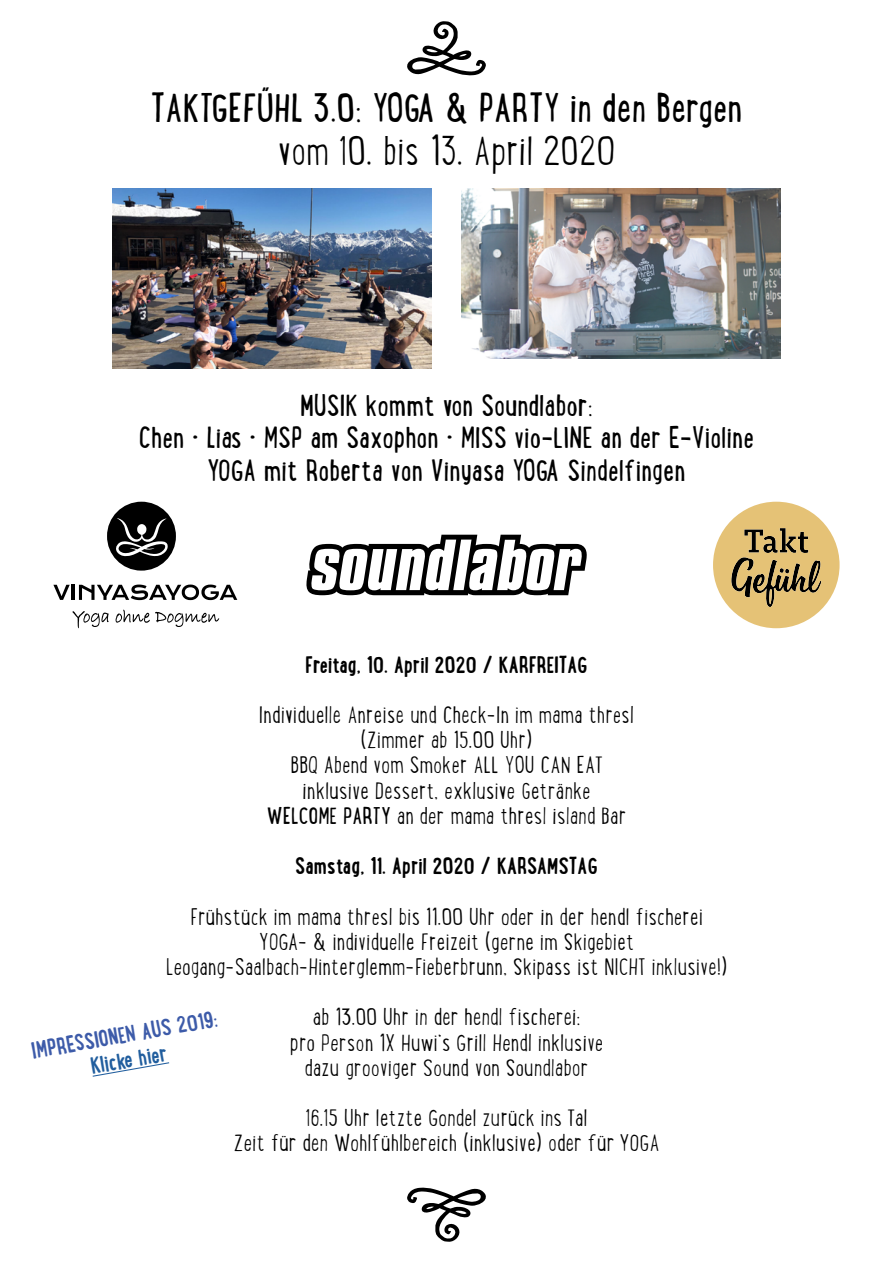
<style>
.page{position:relative;width:893px;height:1263px;background:#fff}
.page>*{position:absolute;margin:0;border:0;box-sizing:border-box;transform-origin:0 0}
.t1{font:36px "Lunch Box";color:#000}
.t2{font:300 36px "Lunch Box";color:#000}
.t3{font:27px/32.4px "Lunch Box";color:#000;text-align:center}
.t4{font:300 21px/25.2px "Lunch Box";color:#000;text-align:center}
.t5{font:700 21px "Lunch Box";color:#000}
.t6{font:700 21px "Lunch Box";color:#3d5ba9}
.t7{font:700 21px "Lunch Box";color:#215e9e}
.s1{font-weight:400}
</style>
<div class="page">
<svg style="left:53px;top:585px;width:17px;height:15px"></svg>
<hr style="left:72px;top:585px;width:3px;height:15px;background:#000">
<svg style="left:79px;top:584px;width:158px;height:16px"></svg>
<svg style="left:73px;top:611px;width:36px;height:17px"></svg>
<svg style="left:115px;top:610px;width:104px;height:17px"></svg>
<svg style="left:107px;top:502px;width:69px;height:69px"></svg>
<svg style="left:92px;top:1062px;width:78px;height:15px"></svg>
<svg style="left:407px;top:21px;width:79px;height:55px"></svg>
<svg style="left:306px;top:535px;width:281px;height:60px"></svg>
<img style="left:461px;top:188px;width:319px;height:170px">
<img style="left:113px;top:188px;width:319px;height:181px">
<svg style="left:407px;top:1187px;width:79px;height:55px"></svg>
<svg style="left:713px;top:502px;width:127px;height:126px"></svg>
<h1 class="t1" style="left:150px;top:77px;width:593px">TAKTGEFŰHL 3.0: YOGA &amp; PARTY in den Bergen</h1>
<h1 class="t2" style="left:278px;top:123px;width:339px">vom 10. bis 13. April 2020</h1>
<p class="t3" style="left:139px;top:388px;width:617px">MUSIK kommt von Soundlabor:<br>Chen • Lias • MSP am Saxophon • MISS vio-LINE an der E-Violine<br>YOGA mit Roberta von Vinyasa YOGA Sindelfingen</p>
<p class="t5" style="left:305px;top:647px;width:284px">Freitag, 10. April 2020 / KARFREITAG</p>
<p class="t4" style="left:259px;top:702px;width:377px">Individuelle Anreise und Check-In im mama thresl (Zimmer ab 15.00 Uhr)<br>BBQ Abend vom Smoker ALL YOU CAN EAT inklusive Dessert, exklusive Getränke<br><span class="s1">WELCOME PARTY</span> an der mama thresl island Bar</p>
<p class="t5" style="left:295px;top:849px;width:304px">Samstag, 11. April 2020 / KARSAMSTAG</p>
<p class="t4" style="left:166px;top:904px;width:563px">Frühstück im mama thresl bis 11.00 Uhr oder in der hendl fischerei<br>YOGA- &amp; individuelle Freizeit (gerne im Skigebiet<br>Leogang-Saalbach-Hinterglemm-Fieberbrunn, Skipass ist NICHT inklusive!)</p>
<p class="t4" style="left:290px;top:1004px;width:315px">ab 13.00 Uhr in der hendl fischerei:<br>pro Person 1X Huwi‘s Grill Hendl inklusive dazu grooviger Sound von Soundlabor</p>
<p class="t4" style="left:234px;top:1105px;width:427px">16.15 Uhr letzte Gondel zurück ins Tal<br>Zeit für den Wohlfühlbereich (inklusive) oder für YOGA</p>
<p class="t6" style="left:29px;top:1034px;width:190px;rotate:-10deg">IMPRESSIONEN AUS 2019:</p>
<p class="t7" style="left:88px;top:1049px;width:79px;rotate:-10deg">Klicke hier</p>
</div>
